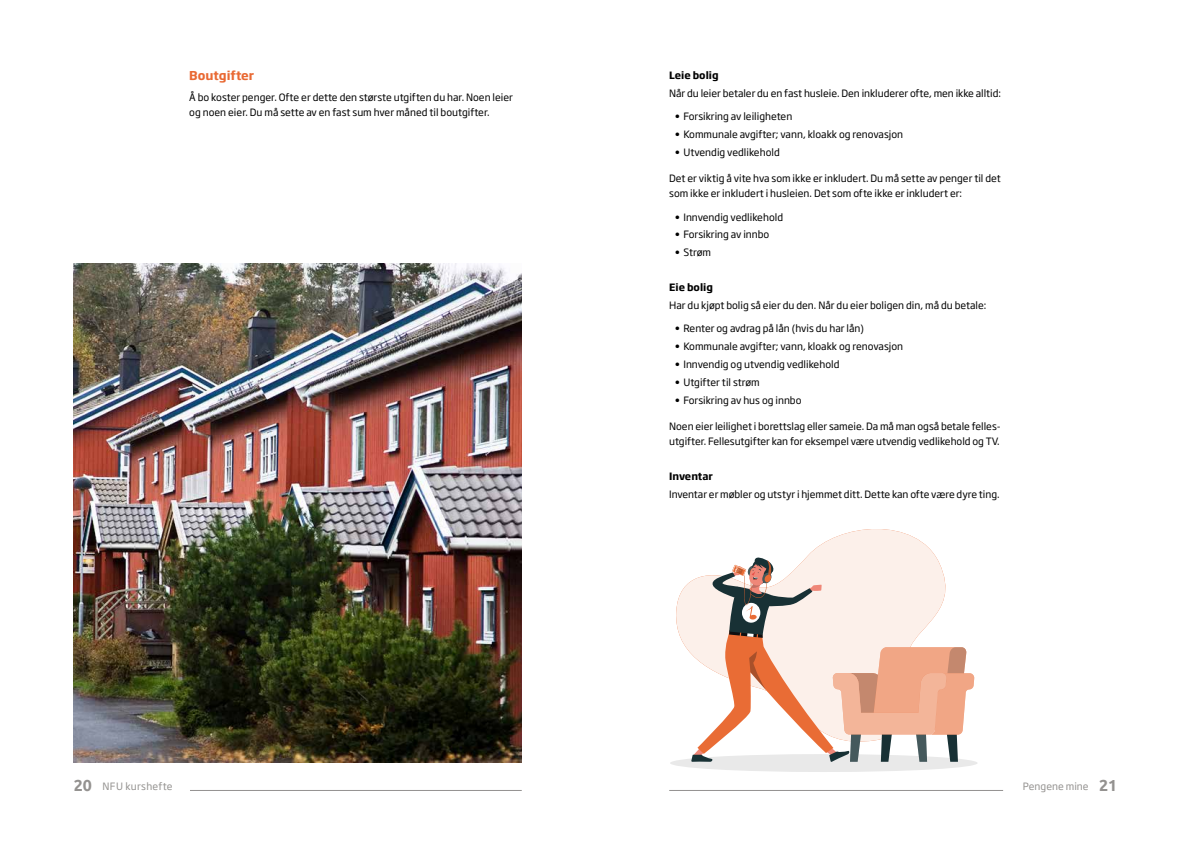
<style>
.page{position:relative;width:1191px;height:842px;background:#fff}
.page>*{position:absolute;margin:0;border:0;box-sizing:border-box;transform-origin:0 0}
.t1{font:700 12px "Soho Gothic Std";color:#e96933}
.t2{font:10px/15px "Soho Gothic Std";color:#000}
.t3{font:700 10px "Soho Gothic Std";color:#000}
.t4{font:10px "Soho Gothic Std";letter-spacing:.03em;color:#949290}
.t5{font:10px "Soho Gothic Std";letter-spacing:.01em;color:#949290}
.s1{font-family:"Ubuntu";font-weight:700;font-size:16px}
</style>
<div class="page">
<img style="left:74px;top:264px;width:448px;height:499px">
<svg style="left:676px;top:529px;width:260px;height:125px"></svg>
<div style="left:670px;top:754px;width:307px;height:18px;background:#e9e9e9;border-radius:50%"></div>
<svg style="left:691px;top:557px;width:283px;height:205px"></svg>
<hr style="left:190px;top:790px;width:332px;height:1px;background:#949290">
<hr style="left:669px;top:790px;width:334px;height:1px;background:#949290">
<p class="t1" style="left:189px;top:68px;width:66px">Boutgifter</p>
<p class="t2" style="left:189px;top:90px;width:325px">Å bo koster penger. Ofte er dette den største utgiften du har. Noen leier og noen eier. Du må sette av en fast sum hver måned til boutgifter.</p>
<p class="t3" style="left:669px;top:69px;width:51px">Leie bolig</p>
<p class="t2" style="left:669px;top:86px;width:333px">Når du leier betaler du en fast husleie. Den inkluderer ofte, men ikke alltid:</p>
<p class="t2" style="left:675px;top:109px;width:119px">• Forsikring av leiligheten</p>
<p class="t2" style="left:675px;top:127px;width:230px">• Kommunale avgifter; vann, kloakk og renovasjon</p>
<p class="t2" style="left:675px;top:145px;width:106px">• Utvendig vedlikehold</p>
<p class="t2" style="left:669px;top:171px;width:333px">Det er viktig å vite hva som ikke er inkludert. Du må sette av penger til det som ikke er inkludert i husleien. Det som ofte ikke er inkludert er:</p>
<p class="t2" style="left:675px;top:210px;width:110px">• Innvendig vedlikehold</p>
<p class="t2" style="left:675px;top:227px;width:96px">• Forsikring av innbo</p>
<p class="t2" style="left:675px;top:245px;width:38px">• Strøm</p>
<p class="t3" style="left:669px;top:281px;width:45px">Eie bolig</p>
<p class="t2" style="left:669px;top:298px;width:319px">Har du kjøpt bolig så eier du den. Når du eier boligen din, må du betale:</p>
<p class="t2" style="left:675px;top:321px;width:191px">• Renter og avdrag på lån (hvis du har lån)</p>
<p class="t2" style="left:675px;top:339px;width:230px">• Kommunale avgifter; vann, kloakk og renovasjon</p>
<p class="t2" style="left:675px;top:357px;width:166px">• Innvendig og utvendig vedlikehold</p>
<p class="t2" style="left:675px;top:375px;width:86px">• Utgifter til strøm</p>
<p class="t2" style="left:675px;top:393px;width:128px">• Forsikring av hus og innbo</p>
<p class="t2" style="left:669px;top:419px;width:333px">Noen eier leilighet i borettslag eller sameie. Da må man også betale felles&shy;utgifter. Fellesutgifter kan for eksempel være utvendig vedlikehold og TV.</p>
<p class="t3" style="left:669px;top:470px;width:45px">Inventar</p>
<p class="t2" style="left:669px;top:487px;width:332px">Inventar er møbler og utstyr i hjemmet ditt. Dette kan ofte være dyre ting.</p>
<p class="t4" style="left:74px;top:780px;width:101px"><span class="s1">20</span> NFU kurshefte</p>
<p class="t5" style="left:1023px;top:780px;width:96px">Pengene mine <span class="s1">21</span></p>
</div>
